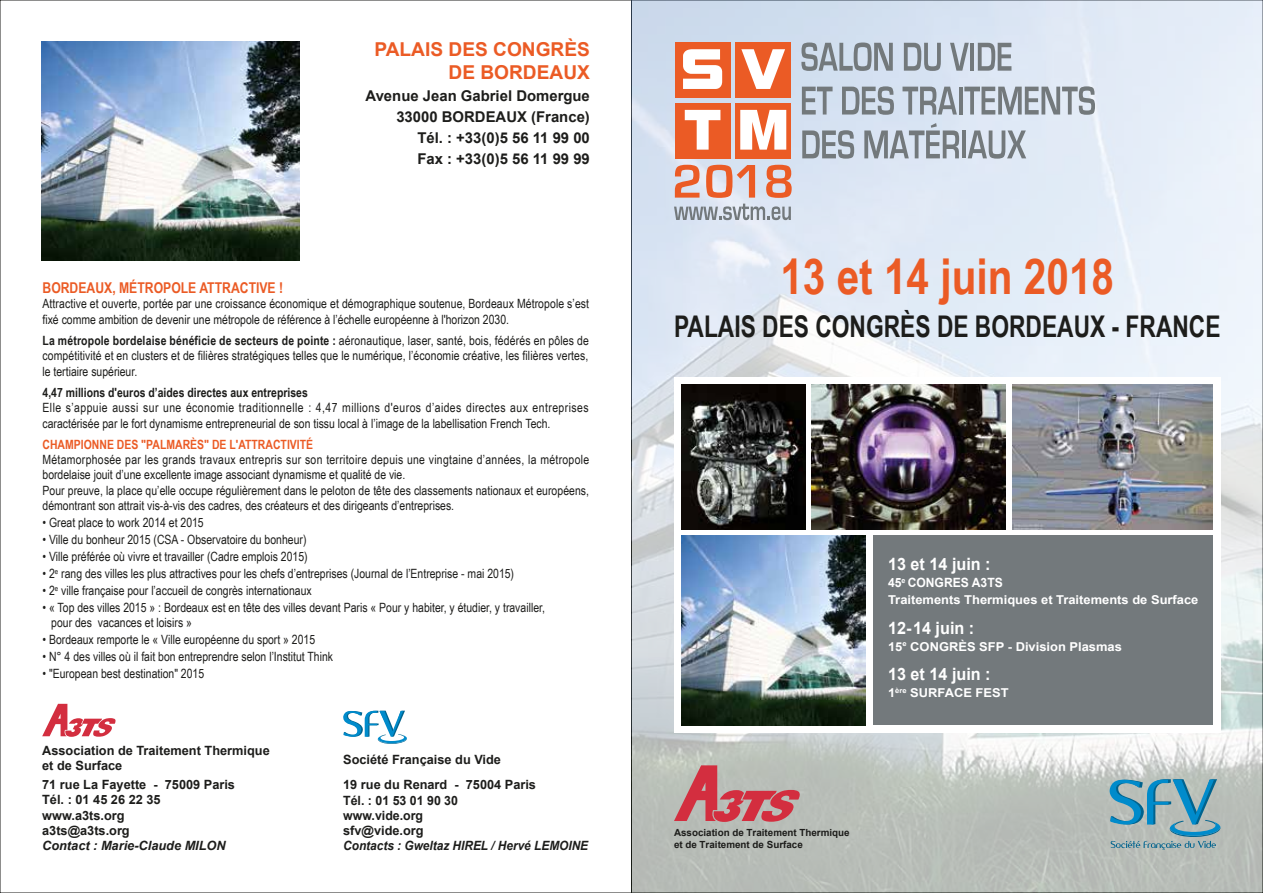
<style>
.page{position:relative;width:1263px;height:893px;background:#fff}
.page>*{position:absolute;margin:0;border:0;box-sizing:border-box;transform-origin:0 0}
.t1{font:700 49.5px "Arial Narrow";color:#eb5b25}
.t2{font:700 29.85px "Arial Narrow";color:#1d1d1b;scale:.93 1}
.t3{font:700 19.2px/23px "Arial";color:#eb5b25;text-align:right}
.t4{font:700 17.1px "Arial";color:#fff;scale:.95 1}
.t5{font:700 14.85px/21.3px "Arial";color:#1d1d1b;text-align:right}
.t6{font:700 14.85px "Arial Narrow";color:#eb5b25}
.t7{font:12.75px/15.3px "Arial Narrow";color:#1d1d1b}
.t8{font:700 12.75px/15.3px "Arial";color:#1d1d1b}
.t9{font:700 12.75px "Arial Narrow";color:#1d1d1b}
.t10{font:700 12.75px "Arial Narrow";color:#eb5b25}
.t11{font:italic 700 12.75px "Arial";color:#1d1d1b;scale:.93 1}
.t12{font:italic 700 12.75px "Arial";color:#1d1d1b}
.t13{font:700 12.75px "Arial";color:#fff;scale:.95 1}
.t14{font:700 12.3px "Arial";color:#fff;scale:1.06 1}
.t15{font:700 9.75px/11.9px "Arial";color:#1d1d1b}
.s1{font-weight:700}
</style>
<div class="page">
<img style="left:631px;top:0;width:632px;height:893px">
<svg style="left:42px;top:704px;width:74px;height:33px"></svg>
<svg style="left:343px;top:710px;width:64px;height:34px"></svg>
<svg style="left:674px;top:765px;width:126px;height:57px;background:#c38386"></svg>
<svg style="left:1108px;top:775px;width:113px;height:75px;background:#85acb7"></svg>
<div style="left:675px;top:43px;width:55px;height:55px;background:#eb5b25"></div>
<svg style="left:683px;top:49px;width:39px;height:40px"></svg>
<div style="left:736px;top:43px;width:55px;height:55px;background:#eb5b25"></div>
<div style="left:675px;top:103px;width:55px;height:56px;background:#eb5b25"></div>
<div style="left:736px;top:103px;width:55px;height:56px;background:#eb5b25"></div>
<svg style="left:741px;top:49px;width:44px;height:40px"></svg>
<svg style="left:685px;top:110px;width:35px;height:40px"></svg>
<svg style="left:740px;top:110px;width:46px;height:40px"></svg>
<svg style="left:675px;top:165px;width:24px;height:33px"></svg>
<svg style="left:706px;top:165px;width:49px;height:33px;background:#e3a391"></svg>
<svg style="left:766px;top:165px;width:26px;height:33px"></svg>
<svg style="left:801px;top:43px;width:92px;height:28px;background:#a3adb7"></svg>
<svg style="left:904px;top:43px;width:37px;height:28px"></svg>
<svg style="left:950px;top:43px;width:19px;height:28px"></svg>
<hr style="left:970px;top:43px;width:4px;height:28px;background:#73797c">
<svg style="left:978px;top:43px;width:33px;height:28px"></svg>
<svg style="left:802px;top:87px;width:30px;height:28px"></svg>
<svg style="left:842px;top:86px;width:52px;height:29px;background:#a2abb4"></svg>
<svg style="left:902px;top:87px;width:55px;height:28px;background:#abb4be"></svg>
<hr style="left:959px;top:87px;width:3px;height:28px;background:#73797c">
<svg style="left:964px;top:86px;width:131px;height:29px;background:#acb4bc"></svg>
<svg style="left:802px;top:130px;width:52px;height:29px;background:#a2abb5"></svg>
<svg style="left:864px;top:123px;width:95px;height:35px;background:#b0b9c3"></svg>
<hr style="left:962px;top:130px;width:4px;height:28px;background:#73797c">
<svg style="left:968px;top:130px;width:58px;height:29px;background:#b0b8c1"></svg>
<svg style="left:674px;top:204px;width:117px;height:16px;background:#afb7c0"></svg>
<div style="left:674px;top:377px;width:546px;height:355px;background:#fff"></div>
<img style="left:682px;top:385px;width:123px;height:144px">
<img style="left:1012px;top:385px;width:201px;height:144px">
<img style="left:811px;top:384px;width:195px;height:145px">
<img style="left:681px;top:535px;width:185px;height:190px">
<div style="left:873px;top:535px;width:340px;height:190px;background:#73797c"></div>
<img style="left:42px;top:41px;width:257px;height:220px">
<h3 class="t3" style="left:374px;top:39px;width:217px">PALAIS DES CONGRÈS<br>DE BORDEAUX</h3>
<p class="t5" style="left:365px;top:85px;width:226px">Avenue Jean Gabriel Domergue<br>33000 BORDEAUX (France)<br>Tél. : +33(0)5 56 11 99 00<br>Fax : +33(0)5 56 11 99 99</p>
<p class="t6" style="left:43px;top:277px;width:242px">BORDEAUX, MÉTROPOLE ATTRACTIVE !</p>
<p class="t7" style="left:43px;top:296px;width:548px">Attractive et ouverte, portée par une croissance économique et démographique soutenue, Bordeaux Métropole s’est fixé comme ambition de devenir une métropole de référence à l’échelle européenne à l'horizon 2030.</p>
<p class="t7" style="left:43px;top:332px;width:548px;text-align:justify"><span class="s1">La métropole bordelaise bénéficie de secteurs de pointe :</span> aéronautique, laser, santé, bois, fédérés en pôles de compétitivité et en clusters et de filières stratégiques telles que le numérique, l’économie créative, les filières vertes, le tertiaire supérieur.</p>
<p class="t9" style="left:43px;top:383px;width:267px">4,47 millions d'euros d’aides directes aux entreprises</p>
<p class="t7" style="left:43px;top:400px;width:548px">Elle s’appuie aussi sur une économie traditionnelle : 4,47 millions d'euros d’aides directes aux entreprises caractérisée par le fort dynamisme entrepreneurial de son tissu local à l’image de la labellisation French Tech.</p>
<p class="t10" style="left:43px;top:435px;width:272px">CHAMPIONNE DES "PALMARÈS" DE L'ATTRACTIVITÉ</p>
<p class="t7" style="left:43px;top:451px;width:548px">Métamorphosée par les grands travaux entrepris sur son territoire depuis une vingtaine d’années, la métropole bordelaise jouit d’une excellente image associant dynamisme et qualité de vie.<br>Pour preuve, la place qu’elle occupe régulièrement dans le peloton de tête des classements nationaux et européens, démontrant son attrait vis-à-vis des cadres, des créateurs et des dirigeants d’entreprises.</p>
<p class="t7" style="left:43px;top:514px;width:163px">• Great place to work 2014 et 2015</p>
<p class="t7" style="left:43px;top:531px;width:265px">• Ville du bonheur 2015 (CSA - Observatoire du bonheur)</p>
<p class="t7" style="left:43px;top:548px;width:267px">• Ville préférée où vivre et travailler (Cadre emplois 2015)</p>
<p class="t7" style="left:43px;top:565px;width:473px">• 2<sup>e</sup> rang des villes les plus attractives pour les chefs d’entreprises (Journal de l’Entreprise - mai 2015)</p>
<p class="t7" style="left:43px;top:582px;width:271px">• 2<sup>e</sup> ville française pour l’accueil de congrès internationaux</p>
<p class="t7" style="left:51px;top:599px;width:495px;text-indent:-9px">• « Top des villes 2015 » : Bordeaux est en tête des villes devant Paris « Pour y habiter, y étudier, y travailler, pour des vacances et loisirs »</p>
<p class="t7" style="left:43px;top:632px;width:274px">• Bordeaux remporte le « Ville européenne du sport » 2015</p>
<p class="t7" style="left:43px;top:649px;width:292px">• N° 4 des villes où il fait bon entreprendre selon l’Institut Think</p>
<p class="t7" style="left:43px;top:666px;width:163px">• "European best destination" 2015</p>
<p class="t8" style="left:42px;top:743px;width:229px">Association de Traitement Thermique et de Surface</p>
<p class="t8" style="left:42px;top:777px;width:194px">71 rue La Fayette - 75009 Paris<br>Tél. : 01 45 26 22 35 www.a3ts.org<br>a3ts@a3ts.org</p>
<p class="t12" style="left:42px;top:837px;width:185px">Contact : Marie-Claude MILON</p>
<p class="t8" style="left:343px;top:747px;width:194px;line-height:25.5px">Société Française du Vide<br>19 rue du Renard - 75004 Paris</p>
<p class="t8" style="left:343px;top:793px;width:116px">Tél. : 01 53 01 90 30 www.vide.org sfv@vide.org</p>
<p class="t11" style="left:343px;top:838px;width:265px">Contacts : Gweltaz HIREL / Hervé LEMOINE</p>
<h1 class="t1" style="left:780px;top:239px;width:335px">13 et 14 juin 2018</h1>
<h2 class="t2" style="left:674px;top:304px;width:589px">PALAIS DES CONGRÈS DE BORDEAUX - FRANCE</h2>
<h3 class="t4" style="left:888px;top:552px;width:109px">13 et 14 juin :</h3>
<p class="t13" style="left:888px;top:574px;width:122px">45<sup>e</sup> CONGRES A3TS</p>
<p class="t14" style="left:888px;top:591px;width:294px">Traitements Thermiques et Traitements de Surface</p>
<h3 class="t4" style="left:888px;top:616px;width:92px">12-14 juin :</h3>
<p class="t14" style="left:888px;top:638px;width:222px">15<sup>e</sup> CONGRÈS SFP - Division Plasmas</p>
<h3 class="t4" style="left:888px;top:663px;width:109px">13 et 14 juin :</h3>
<p class="t14" style="left:888px;top:685px;width:115px">1<sup>ère</sup> SURFACE FEST</p>
<p class="t15" style="left:674px;top:827px;width:177px">Association de Traitement Thermique et de Traitement de Surface</p>
</div>
